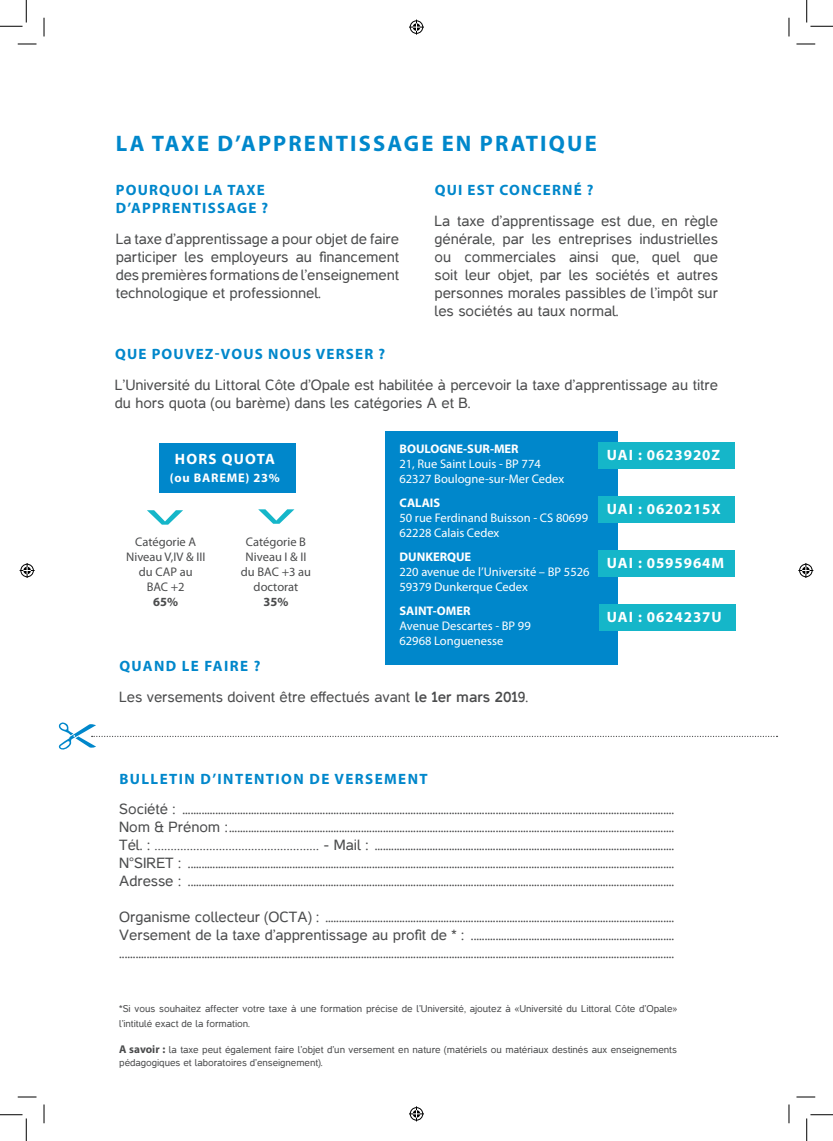
<style>
.page{position:relative;width:833px;height:1141px;background:#fff}
.page>*{position:absolute;margin:0;border:0;box-sizing:border-box;transform-origin:0 0}
.t1{font:700 22.5px "Myriad Pro";letter-spacing:.095em;color:#0087cb}
.t2{font:15px/18px "Casper";color:#4b4c4d;text-align:justify}
.t3{font:700 15px/18px "Myriad Pro";letter-spacing:.08em;color:#0087cb}
.t4{font:700 15px "Myriad Pro";letter-spacing:.06em;color:#fff}
.t5{font:700 15px "Myriad Pro";letter-spacing:.08em;color:#fff}
.t6{font:12.5px/15px "Myriad Pro";color:#fff}
.t7{font:12.5px/15px "Myriad Pro";color:#4b4c4d;text-align:center}
.t8{font:700 12.5px "Myriad Pro";color:#fff}
.t9{font:700 12.5px "Myriad Pro";letter-spacing:.06em;color:#fff}
.t10{font:700 12.5px "Myriad Pro";color:#4b4c4d}
.t11{font:10px/15px "Casper";color:#4b4c4d}
.s1{font-weight:700}
.s2{font-family:"Myriad Pro";font-weight:700;font-size:11.25px}
</style>
<div class="page">
<div style="left:385px;top:431px;width:232px;height:233px;background:#0087cb"></div>
<div style="left:598px;top:442px;width:136px;height:26px;background:#15b6c9"></div>
<div style="left:598px;top:496px;width:136px;height:26px;background:#15b6c9"></div>
<div style="left:598px;top:550px;width:136px;height:26px;background:#15b6c9"></div>
<div style="left:598px;top:604px;width:136px;height:26px;background:#15b6c9"></div>
<div style="left:159px;top:443px;width:137px;height:50px;background:#0087cb"></div>
<svg style="left:147px;top:510px;width:36px;height:14px"></svg>
<svg style="left:258px;top:509px;width:36px;height:14px"></svg>
<svg style="left:58px;top:722px;width:719px;height:28px"></svg>
<svg style="left:18px;top:43px;width:18px;height:2px"></svg>
<svg style="left:796px;top:43px;width:18px;height:2px"></svg>
<svg style="left:18px;top:1096px;width:18px;height:1px"></svg>
<svg style="left:796px;top:1096px;width:18px;height:1px"></svg>
<svg style="left:43px;top:18px;width:2px;height:18px"></svg>
<svg style="left:43px;top:1104px;width:2px;height:19px"></svg>
<svg style="left:788px;top:18px;width:1px;height:18px"></svg>
<svg style="left:788px;top:1104px;width:1px;height:19px"></svg>
<svg style="left:0;top:0;width:27px;height:27px"></svg>
<svg style="left:0;top:1114px;width:27px;height:26px"></svg>
<svg style="left:806px;top:0;width:26px;height:27px"></svg>
<svg style="left:806px;top:1114px;width:26px;height:26px"></svg>
<svg style="left:409px;top:20px;width:15px;height:15px"></svg>
<svg style="left:409px;top:1106px;width:15px;height:15px"></svg>
<svg style="left:20px;top:563px;width:15px;height:15px"></svg>
<svg style="left:798px;top:563px;width:14px;height:15px"></svg>
<h1 class="t1" style="left:116px;top:129px;width:482px">LA TAXE D’APPRENTISSAGE EN PRATIQUE</h1>
<p class="t3" style="left:116px;top:181px;width:154px">POURQUOI LA TAXE<br>D’APPRENTISSAGE ?</p>
<p class="t2" style="left:116px;top:230px;width:285px">La taxe d’apprentissage a pour objet de faire participer les employeurs au financement des premières formations de l’enseignement technologique et professionnel.</p>
<p class="t3" style="left:434px;top:181px;width:160px">QUI EST CONCERNÉ ?</p>
<p class="t2" style="left:434px;top:212px;width:285px">La taxe d’apprentissage est due, en règle générale, par les entreprises industrielles ou commerciales ainsi que, quel que soit leur objet, par les sociétés et autres personnes morales passibles de l’impôt sur les sociétés au taux normal.</p>
<p class="t3" style="left:115px;top:344px;width:271px">QUE POUVEZ-VOUS NOUS VERSER ?</p>
<p class="t2" style="left:115px;top:375px;width:604px">L’Université du Littoral Côte d’Opale est habilitée à percevoir la taxe d’apprentissage au titre du hors quota (ou barème) dans les catégories A et B.</p>
<p class="t5" style="left:175px;top:449px;width:101px">HORS QUOTA</p>
<p class="t9" style="left:170px;top:469px;width:111px">(ou BAREME) 23%</p>
<p class="t7" style="left:126px;top:534px;width:81px">Catégorie A<br>Niveau V,IV &amp; III du CAP au<br>BAC +2</p>
<p class="t10" style="left:153px;top:593px;width:26px">65%</p>
<p class="t7" style="left:241px;top:534px;width:72px">Catégorie B<br>Niveau I &amp; II du BAC +3 au doctorat</p>
<p class="t10" style="left:263px;top:593px;width:26px">35%</p>
<p class="t8" style="left:399px;top:440px;width:121px">BOULOGNE-SUR-MER</p>
<p class="t6" style="left:399px;top:456px;width:166px">21, Rue Saint Louis - BP 774<br>62327 Boulogne-sur-Mer Cedex</p>
<p class="t8" style="left:399px;top:494px;width:42px">CALAIS</p>
<p class="t6" style="left:399px;top:510px;width:190px">50 rue Ferdinand Buisson - CS 80699<br>62228 Calais Cedex</p>
<p class="t8" style="left:399px;top:548px;width:73px">DUNKERQUE</p>
<p class="t6" style="left:399px;top:564px;width:191px">220 avenue de l’Université – BP 5526<br>59379 Dunkerque Cedex</p>
<p class="t8" style="left:399px;top:602px;width:73px">SAINT-OMER</p>
<p class="t6" style="left:399px;top:618px;width:133px">Avenue Descartes - BP 99<br>62968 Longuenesse</p>
<p class="t3" style="left:119px;top:656px;width:142px">QUAND LE FAIRE ?</p>
<p class="t2" style="left:119px;top:687px;width:410px">Les versements doivent être effectués avant <span class="s1">le 1er mars 2019</span>.</p>
<p class="t4" style="left:606px;top:445px;width:115px">UAI : 0623920Z</p>
<p class="t4" style="left:606px;top:499px;width:115px">UAI : 0620215X</p>
<p class="t4" style="left:606px;top:553px;width:119px">UAI : 0595964M</p>
<p class="t4" style="left:606px;top:607px;width:116px">UAI : 0624237U</p>
<p class="t3" style="left:119px;top:769px;width:309px">BULLETIN D’INTENTION DE VERSEMENT</p>
<p class="t2" style="left:119px;top:800px;width:556px">Société : ...................................................................................................................................................................................<br>Nom &amp; Prénom :..................................................................................................................................................................<br>Tél. : …………………………………………… - Mail : .............................................................................................................<br>N°SIRET : .................................................................................................................................................................................<br>Adresse : .................................................................................................................................................................................</p>
<p class="t2" style="left:119px;top:908px;width:556px">Organisme collecteur (OCTA) : ...............................................................................................................................<br>Versement de la taxe d’apprentissage au profit de * : .......................................................................... ..........................................................................................................................................................................................................</p>
<p class="t11" style="left:119px;top:1001px;width:559px">*Si vous souhaitez affecter votre taxe à une formation précise de l’Université, ajoutez à «Université du Littoral Côte d’Opale» l’intitulé exact de la formation.</p>
<p class="t11" style="left:119px;top:1042px;width:559px;line-height:13.5px"><span class="s2">A savoir :</span> la taxe peut également faire l’objet d’un versement en nature (matériels ou matériaux destinés aux enseignements pédagogiques et laboratoires d’enseignement).</p>
</div>
